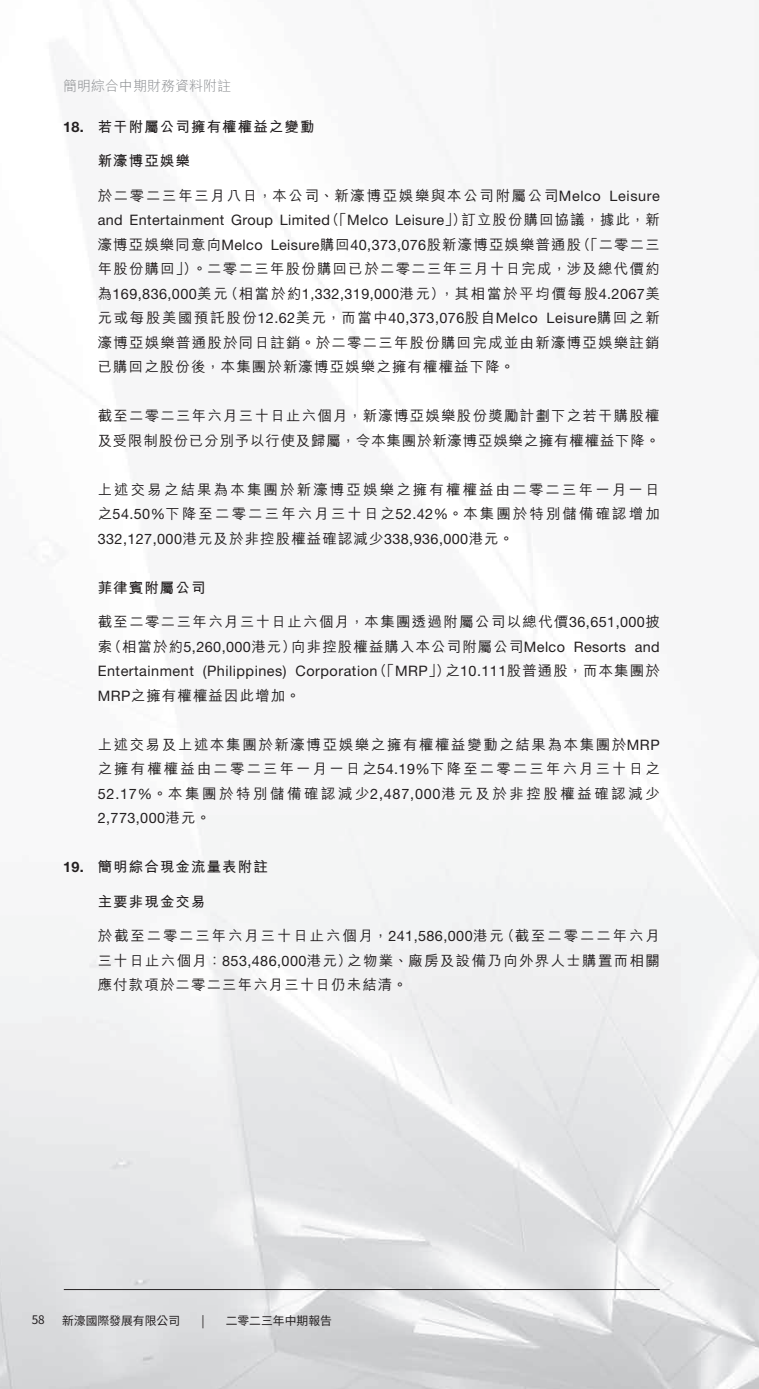
<style>
.page{position:relative;width:759px;height:1389px;background:#fff}
.page>*{position:absolute;margin:0;border:0;box-sizing:border-box;transform-origin:0 0}
.t1{font:500 14.35px/24.5px "M Hei HK";letter-spacing:.09em;color:#231f20}
.t2{font:14.35px/24.5px "Helvetica Neue LT Pro";letter-spacing:.03em;color:#231f20}
.t3{font:500 14.35px/24.5px "M Hei HK";letter-spacing:.15em;color:#231f20}
.t4{font:500 14.35px/24.5px "M Hei HK";letter-spacing:.07em;color:#231f20}
.t5{font:700 14.35px "M Hei HK";letter-spacing:.08em;color:#231f20}
.t6{font:500 14.35px "M Hei HK";letter-spacing:.115em;color:#231f20}
.t7{font:300 14px "M Hei HK";color:#8a8c8f}
.t8{font:11.9px "Noto Sans Hant";color:#231f20}
.s1{font-family:"Helvetica Neue LT Pro"}
.s2{font-family:"Helvetica Neue LT Pro";font-weight:400}
.s3{font-family:"M Hei HK";font-weight:500}
</style>
<div class="page">
<hr style="left:64px;top:1289px;width:596px;height:1px;background:#231f20">
<p class="t7" style="left:63px;top:76px;width:169px">簡明綜合中期財務資料附註</p>
<p class="t5" style="left:63px;top:116px;width:253px"><span class="s1">18.</span> 若干附屬公司擁有權權益之變動</p>
<p class="t5" style="left:98px;top:151px;width:94px">新濠博亞娛樂</p>
<p class="t6" style="left:98px;top:185px;width:564px">於二零二三年三月八日，本公司、新濠博亞娛樂與本公司附屬公司<span class="s2">Melco Leisure</span></p>
<p class="t2" style="left:98px;top:208px;width:564px">and Entertainment Group Limited<span class="s3">（「</span>Melco Leisure<span class="s3">」）訂立股份購回協議，據此，新</span></p>
<p class="t1" style="left:98px;top:231px;width:564px">濠博亞娛樂同意向<span class="s2">Melco Leisure</span>購回<span class="s2">40,373,076</span>股新濠博亞娛樂普通股（「二零二三年股份購回」）。二零二三年股份購回已於二零二三年三月十日完成，涉及總代價約</p>
<p class="t2" style="left:98px;top:281px;width:564px"><span class="s3">為</span>169,836,000<span class="s3">美元（相當於約</span>1,332,319,000<span class="s3">港元），其相當於平均價每股</span>4.2067<span class="s3">美元或每股美國預託股份</span>12.62<span class="s3">美元，而當中</span>40,373,076<span class="s3">股自</span>Melco Leisure<span class="s3">購回之新</span></p>
<p class="t1" style="left:98px;top:329px;width:564px">濠博亞娛樂普通股於同日註銷。於二零二三年股份購回完成並由新濠博亞娛樂註銷已購回之股份後，本集團於新濠博亞娛樂之擁有權權益下降。</p>
<p class="t4" style="left:98px;top:403px;width:564px">截至二零二三年六月三十日止六個月，新濠博亞娛樂股份獎勵計劃下之若干購股權及受限制股份已分別予以行使及歸屬，令本集團於新濠博亞娛樂之擁有權權益下降。</p>
<p class="t3" style="left:98px;top:476px;width:564px">上述交易之結果為本集團於新濠博亞娛樂之擁有權權益由二零二三年一月一日之<span class="s2">54.50%</span>下降至二零二三年六月三十日之<span class="s2">52.42%</span>。本集團於特別儲備確認增加</p>
<p class="t2" style="left:98px;top:526px;width:417px">332,127,000<span class="s3">港元及於非控股權益確認減少</span>338,936,000<span class="s3">港元。</span></p>
<p class="t5" style="left:98px;top:577px;width:109px">菲律賓附屬公司</p>
<p class="t1" style="left:98px;top:609px;width:564px">截至二零二三年六月三十日止六個月，本集團透過附屬公司以總代價<span class="s2">36,651,000</span>披索（相當於約<span class="s2">5,260,000</span>港元）向非控股權益購入本公司附屬公司<span class="s2">Melco Resorts and</span></p>
<p class="t2" style="left:98px;top:659px;width:564px">Entertainment (Philippines) Corporation<span class="s3">（「</span>MRP<span class="s3">」）之</span>10.111<span class="s3">股普通股，而本集團於</span></p>
<p class="t1" style="left:98px;top:682px;width:204px"><span class="s2">MRP</span>之擁有權權益因此增加。</p>
<p class="t1" style="left:98px;top:731px;width:564px;text-align:justify">上述交易及上述本集團於新濠博亞娛樂之擁有權權益變動之結果為本集團於<span class="s2">MRP</span>之擁有權權益由二零二三年一月一日之<span class="s2">54.19%</span>下降至二零二三年六月三十日之<span class="s2">52.17%</span>。本集團於特別儲備確認減少<span class="s2">2,487,000</span>港元及於非控股權益確認減少</p>
<p class="t2" style="left:98px;top:806px;width:114px">2,773,000<span class="s3">港元。</span></p>
<p class="t5" style="left:63px;top:857px;width:206px"><span class="s1">19.</span> 簡明綜合現金流量表附註</p>
<p class="t5" style="left:98px;top:891px;width:109px">主要非現金交易</p>
<p class="t1" style="left:98px;top:922px;width:564px;text-align:justify">於截至二零二三年六月三十日止六個月，<span class="s2">241,586,000</span>港元（截至二零二二年六月三十日止六個月：<span class="s2">853,486,000</span>港元）之物業、廠房及設備乃向外界人士購置而相關應付款項於二零二三年六月三十日仍未結清。</p>
<p class="t8" style="left:32px;top:1313px;width:15px">58</p>
<p class="t8" style="left:62px;top:1314px;width:120px">新濠國際發展有限公司</p>
<p class="t8" style="left:201px;top:1314px;width:5px">|</p>
<p class="t8" style="left:226px;top:1314px;width:108px">二零二三年中期報告</p>
</div>
